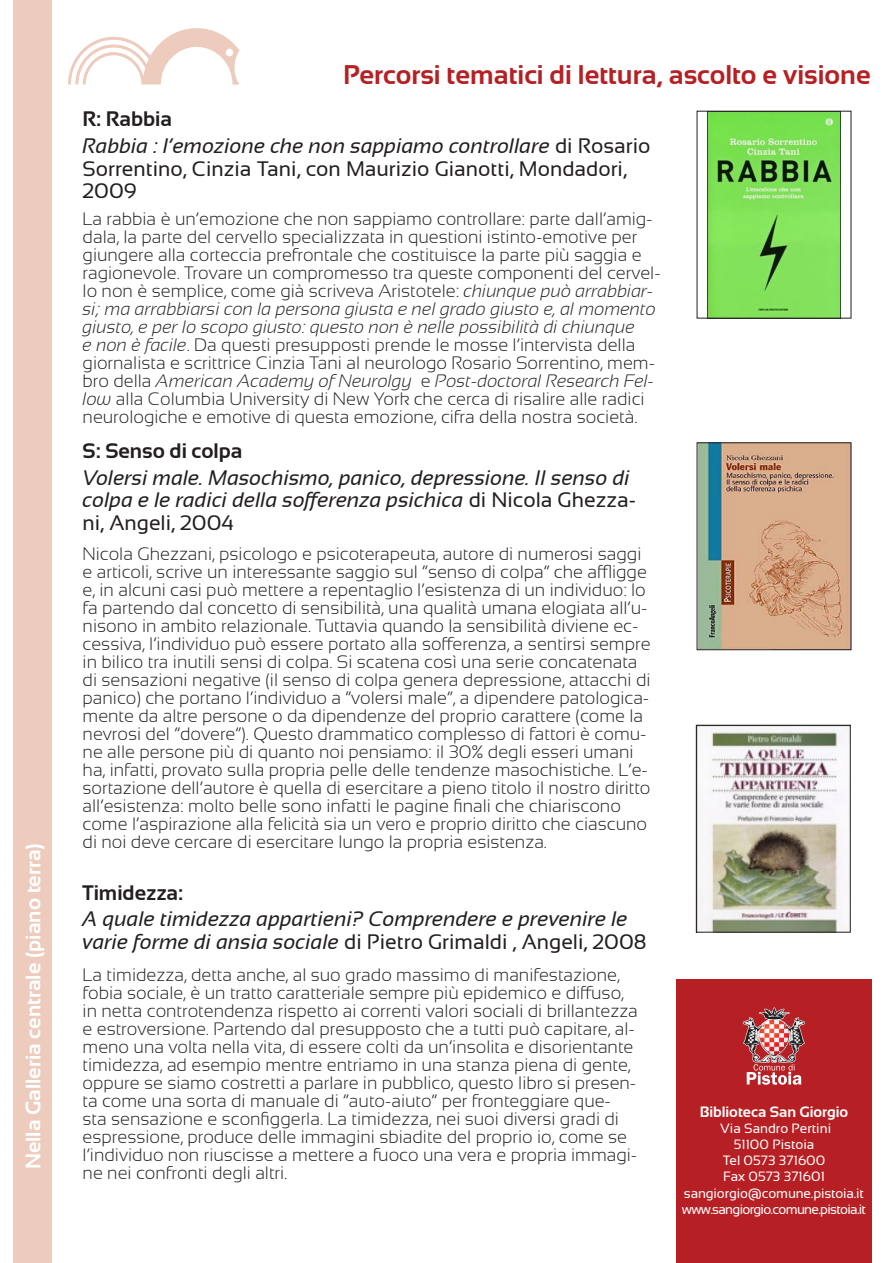
<style>
.page{position:relative;width:893px;height:1263px;background:#fff}
.page>*{position:absolute;margin:0;border:0;box-sizing:border-box;transform-origin:0 0}
.t1{font:700 27px "Sansation";color:#b62024}
.t2{font:italic 21px/22.5px "Sansation";color:#231f20}
.t3{font:21px/22.5px "Sansation";color:#231f20}
.t4{font:700 21px "Sansation";color:#fff}
.t5{font:700 21px "Sansation";color:#231f20}
.t6{font:300 18px/18px "Sansation";color:#231f20}
.t7{font:700 15px "Sansation";color:#fff}
.t8{font:13.5px "Sansation";letter-spacing:-.01em;color:#fff}
.t9{font:13.5px "Sansation";letter-spacing:-.05em;color:#fff}
.s1{font-style:italic}
.s2{font-style:normal}
</style>
<div class="page">
<svg style="left:68px;top:28px;width:172px;height:57px"></svg>
<div style="left:676px;top:979px;width:196px;height:284px;background:#b62024"></div>
<img style="left:742px;top:1007px;width:64px;height:56px">
<svg style="left:747px;top:1064px;width:54px;height:21px"></svg>
<img style="left:708px;top:113px;width:132px;height:203px">
<img style="left:699px;top:445px;width:150px;height:203px">
<img style="left:699px;top:727px;width:149px;height:203px">
<div style="left:696px;top:725px;width:154px;height:207px;border:1px solid #231f20"></div>
<div style="left:14px;top:0;width:38px;height:1263px;background:#edcbbd"></div>
<p class="t4" style="left:22px;top:1169px;width:328px;rotate:-90deg">Nella Galleria centrale (piano terra)</p>
<p class="t1" style="left:343px;top:59px;width:529px">Percorsi tematici di lettura, ascolto e visione</p>
<p class="t5" style="left:83px;top:107px;width:91px">R: Rabbia</p>
<p class="t3" style="left:83px;top:134px;width:569px"><span class="s1">Rabbia : l’emozione che non sappiamo controllare</span> di Rosario<br>Sorrentino, Cinzia Tani, con Maurizio Gianotti, Mondadori,<br>2009</p>
<p class="t6" style="left:83px;top:209px;width:580px">La rabbia è un’emozione che non sappiamo controllare: parte dall’amig&shy;dala, la parte del cervello specializzata in questioni istinto-emotive per giungere alla corteccia prefrontale che costituisce la parte più saggia e ragionevole. Trovare un compromesso tra queste componenti del cervel&shy;lo non è semplice, come già scriveva Aristotele: <span class="s1">chiunque può arrabbiar&shy;si; ma arrabbiarsi con la persona giusta e nel grado giusto e, al momento giusto, e per lo scopo giusto: questo non è nelle possibilità di chiunque<br>e non è facile</span>. Da questi presupposti prende le mosse l’intervista della giornalista e scrittrice Cinzia Tani al neurologo Rosario Sorrentino, mem&shy;bro della <span class="s1">American Academy of Neurolgy</span> e <span class="s1">Post-doctoral Research Fel&shy;low</span> alla Columbia University di New York che cerca di risalire alle radici neurologiche e emotive di questa emozione, cifra della nostra società.</p>
<p class="t5" style="left:83px;top:439px;width:161px">S: Senso di colpa</p>
<p class="t2" style="left:83px;top:466px;width:555px">Volersi male. Masochismo, panico, depressione. Il senso di colpa e le radici della sofferenza psichica <span class="s2">di Nicola Ghezza&shy;ni, Angeli, 2004</span></p>
<p class="t6" style="left:83px;top:544px;width:569px">Nicola Ghezzani, psicologo e psicoterapeuta, autore di numerosi saggi e articoli, scrive un interessante saggio sul “senso di colpa” che affligge e, in alcuni casi può mettere a repentaglio l’esistenza di un individuo: lo fa partendo dal concetto di sensibilità, una qualità umana elogiata all’u&shy;nisono in ambito relazionale. Tuttavia quando la sensibilità diviene ec&shy;cessiva, l’individuo può essere portato alla sofferenza, a sentirsi sempre in bilico tra inutili sensi di colpa. Si scatena così una serie concatenata di sensazioni negative (il senso di colpa genera depressione, attacchi di panico) che portano l’individuo a “volersi male”, a dipendere patologica&shy;mente da altre persone o da dipendenze del proprio carattere (come la nevrosi del “dovere”). Questo drammatico complesso di fattori è comu&shy;ne alle persone più di quanto noi pensiamo: il 30% degli esseri umani ha, infatti, provato sulla propria pelle delle tendenze masochistiche. L’e&shy;sortazione dell’autore è quella di esercitare a pieno titolo il nostro diritto all’esistenza: molto belle sono infatti le pagine finali che chiariscono come l’aspirazione alla felicità sia un vero e proprio diritto che ciascuno di noi deve cercare di esercitare lungo la propria esistenza.</p>
<p class="t5" style="left:83px;top:881px;width:102px">Timidezza:</p>
<p class="t2" style="left:83px;top:908px;width:566px">A quale timidezza appartieni? Comprendere e prevenire le varie forme di ansia sociale <span class="s2">di Pietro Grimaldi , Angeli, 2008</span></p>
<p class="t6" style="left:83px;top:965px;width:557px">La timidezza, detta anche, al suo grado massimo di manifestazione, fobia sociale, è un tratto caratteriale sempre più epidemico e diffuso, in netta controtendenza rispetto ai correnti valori sociali di brillantezza e estroversione. Partendo dal presupposto che a tutti può capitare, al&shy;meno una volta nella vita, di essere colti da un’insolita e disorientante timidezza, ad esempio mentre entriamo in una stanza piena di gente, oppure se siamo costretti a parlare in pubblico, questo libro si presen&shy;ta come una sorta di manuale di “auto-aiuto” per fronteggiare que&shy;sta sensazione e sconfiggerla. La timidezza, nei suoi diversi gradi di espressione, produce delle immagini sbiadite del proprio io, come se l’individuo non riuscisse a mettere a fuoco una vera e propria immagi&shy;ne nei confronti degli altri.</p>
<p class="t7" style="left:700px;top:1103px;width:150px">Biblioteca San Giorgio</p>
<p class="t8" style="left:720px;top:1120px;width:112px">Via Sandro Pertini</p>
<p class="t8" style="left:734px;top:1137px;width:82px">51100 Pistoia</p>
<p class="t8" style="left:723px;top:1153px;width:104px">Tel 0573 371600</p>
<p class="t8" style="left:723px;top:1169px;width:103px">Fax 0573 371601</p>
<p class="t8" style="left:684px;top:1185px;width:182px">sangiorgio@comune.pistoia.it</p>
<p class="t9" style="left:682px;top:1201px;width:186px">www.sangiorgio.comune.pistoia.it</p>
</div>
